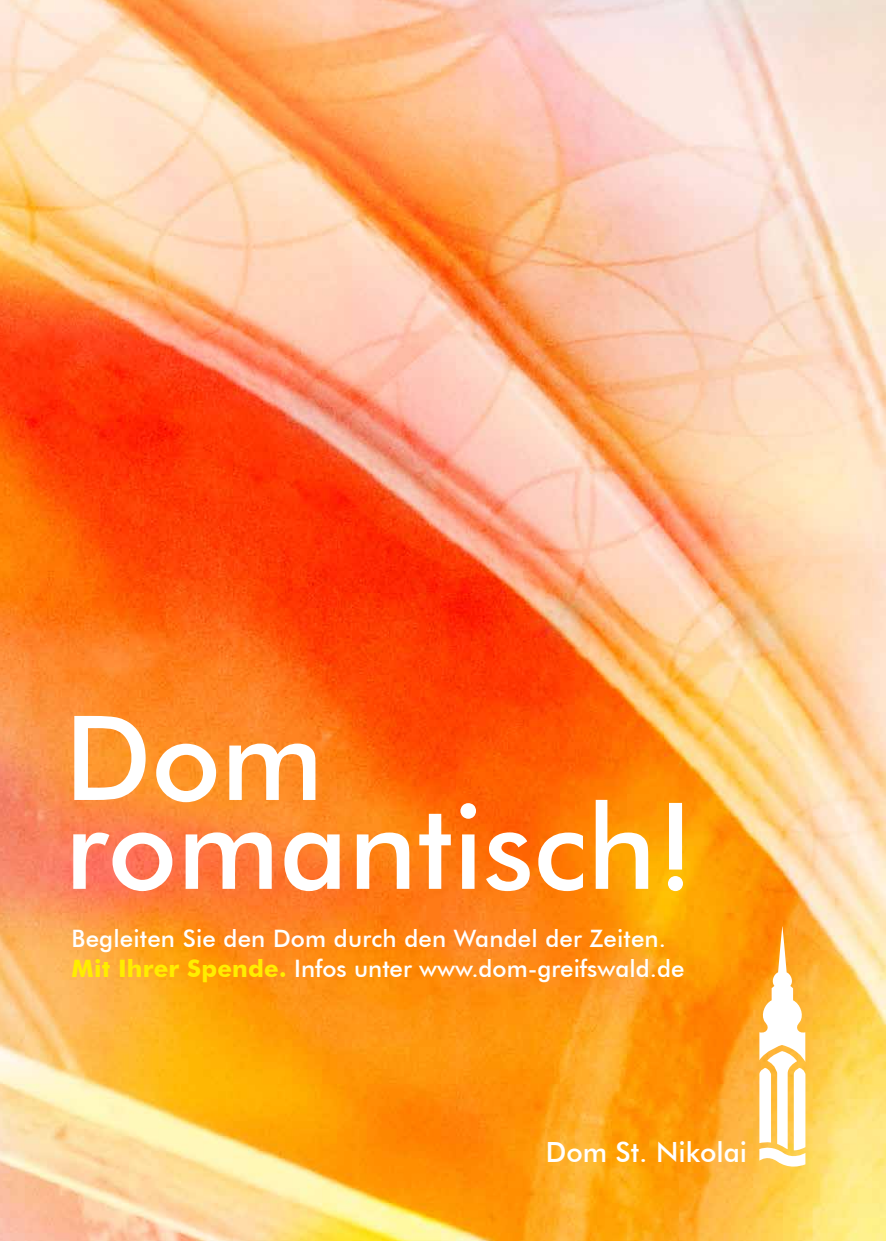
<style>
.page{position:relative;width:886px;height:1241px;background:#fff}
.page>*{position:absolute;margin:0;border:0;box-sizing:border-box;transform-origin:0 0}
.t1{font:500 117.5px/88.8px "Futura BT";color:#fff}
.t2{font:500 27.81px "Futura BT";color:#fff}
.t3{font:500 24px/30.7px "Futura BT";letter-spacing:.01em;color:#fff}
.s1{font-weight:700;color:#ffed00}
</style>
<div class="page">
<img style="left:0;top:0;width:886px;height:1240px">
<svg style="left:759px;top:926px;width:46px;height:240px"></svg>
<h1 class="t1" style="left:65px;top:712px;width:632px">Dom romantisch!</h1>
<p class="t3" style="left:72px;top:922px;width:614px">Begleiten Sie den Dom durch den Wandel der Zeiten.<br><span class="s1">Mit Ihrer Spende.</span> Infos unter www.dom-greifswald.de</p>
<p class="t2" style="left:546px;top:1135px;width:203px">Dom St. Nikolai</p>
</div>
